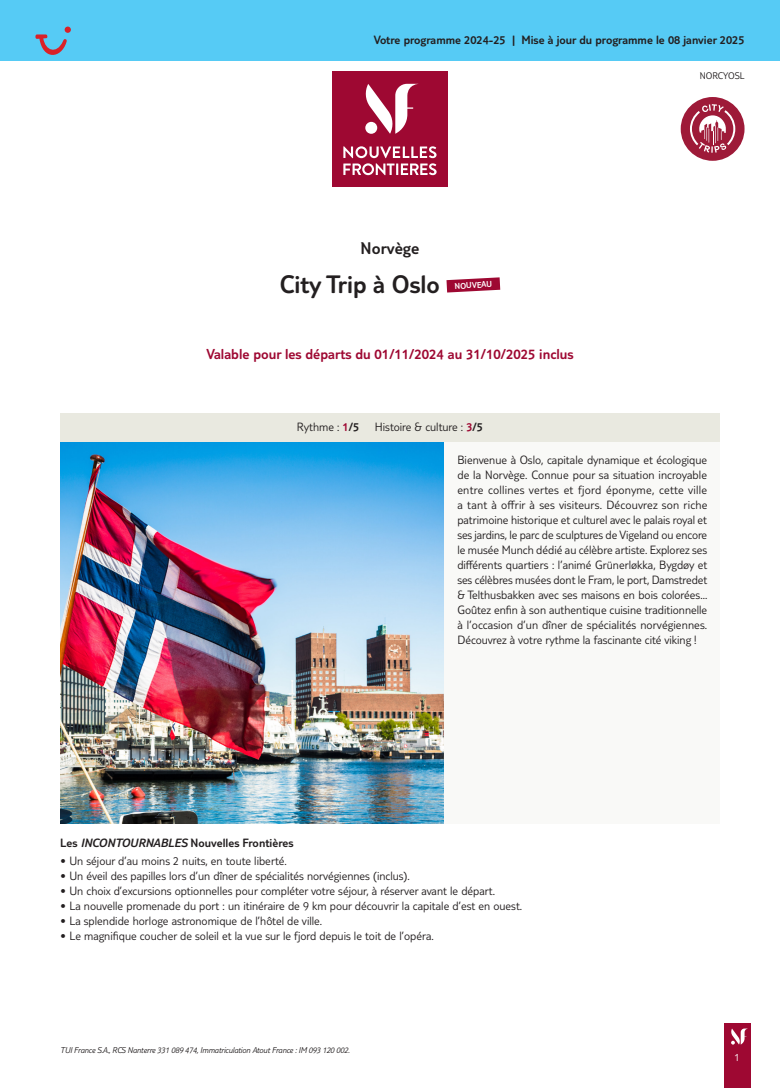
<style>
.page{position:relative;width:780px;height:1088px;background:#fff}
.page>*{position:absolute;margin:0;border:0;box-sizing:border-box;transform-origin:0 0}
.t1{font:300 26.25px "TUI Type";color:#231f20}
.t2{font:300 17.5px "TUI Type";color:#231f20}
.t3{font:300 15px "TUI Type";color:#9e0832}
.t4{font:300 12.5px/15px "TUI Type";color:#231f20;text-align:justify}
.t5{font:300 12.5px "TUI Type";color:#231f20}
.t6{font:300 11.25px "TUI Type";color:#fff}
.t7{font:300 10px "TUI Type";color:#231f20}
.t8{font:italic 300 8.75px "TUI Type";letter-spacing:-.02em;color:#231f20}
.t9{font:300 8.75px "TUI Type";color:#fff}
.s1{color:#9e0832}
.s2{font-style:inherit}
.s3{font-style:italic}
</style>
<div class="page">
<div style="left:724px;top:1023px;width:26px;height:65px;background:#9e0832"></div>
<svg style="left:731px;top:1028px;width:17px;height:16px"></svg>
<div style="left:60px;top:441px;width:659px;height:383px;background:#f9f9f7"></div>
<div style="left:0;top:0;width:780px;height:60px;background:#56cbf5"></div>
<div style="left:332px;top:72px;width:115px;height:115px;background:#9e0832"></div>
<svg style="left:343px;top:146px;width:93px;height:29px"></svg>
<svg style="left:365px;top:84px;width:52px;height:50px"></svg>
<svg style="left:446px;top:277px;width:54px;height:15px"></svg>
<img style="left:60px;top:441px;width:383px;height:383px">
<div style="left:60px;top:413px;width:659px;height:28px;background:#e9e9e0"></div>
<svg style="left:35px;top:27px;width:36px;height:28px"></svg>
<div style="left:680px;top:97px;width:64px;height:64px;background:#9e1a38;border-radius:50%"></div>
<svg style="left:690px;top:104px;width:45px;height:49px"></svg>
<p class="t5" style="left:374px;top:33px;width:372px">Votre programme 2024-25 | Mise à jour du programme le 08 janvier 2025</p>
<p class="t7" style="left:699px;top:70px;width:46px">NORCYOSL</p>
<h2 class="t2" style="left:360px;top:239px;width:60px">Norvège</h2>
<h1 class="t1" style="left:280px;top:269px;width:162px">City Trip à Oslo</h1>
<p class="t9" style="left:454px;top:281px;width:39px;rotate:-3deg">NOUVEAU</p>
<p class="t3" style="left:206px;top:346px;width:368px">Valable pour les départs du 01/11/2024 au 31/10/2025 inclus</p>
<p class="t4" style="left:297px;top:419px;width:64px">Rythme : <span class="s1">1</span><span class="s2">/5</span></p>
<p class="t4" style="left:375px;top:419px;width:110px">Histoire &amp; culture : <span class="s1">3</span><span class="s2">/5</span></p>
<p class="t4" style="left:457px;top:452px;width:251px">Bienvenue à Oslo, capitale dynamique et écologique de la Norvège. Connue pour sa situation incroyable entre collines vertes et fjord éponyme, cette ville a tant à offrir à ses visiteurs. Découvrez son riche patrimoine historique et culturel avec le palais royal et ses jardins, le parc de sculptures de Vigeland ou encore le musée Munch dédié au célèbre artiste. Explorez ses différents quartiers : l’animé Grünerløkka, Bygdøy et ses célèbres musées dont le Fram, le port, Damstredet &amp; Telthusbakken avec ses maisons en bois colorées...<br>Goûtez enfin à son authentique cuisine traditionnelle à l’occasion d’un dîner de spécialités norvégiennes.<br>Découvrez à votre rythme la fascinante cité viking !</p>
<p class="t5" style="left:60px;top:835px;width:235px">Les <span class="s3">INCONTOURNABLES</span> Nouvelles Frontières</p>
<p class="t4" style="left:60px;top:853px;width:228px">• Un séjour d’au moins 2 nuits, en toute liberté.</p>
<p class="t4" style="left:60px;top:868px;width:351px">• Un éveil des papilles lors d’un dîner de spécialités norvégiennes (inclus).</p>
<p class="t4" style="left:60px;top:883px;width:436px">• Un choix d’excursions optionnelles pour compléter votre séjour, à réserver avant le départ.</p>
<p class="t4" style="left:60px;top:898px;width:463px">• La nouvelle promenade du port : un itinéraire de 9 km pour découvrir la capitale d’est en ouest.</p>
<p class="t4" style="left:60px;top:913px;width:263px">• La splendide horloge astronomique de l’hôtel de ville.</p>
<p class="t4" style="left:60px;top:928px;width:375px">• Le magnifique coucher de soleil et la vue sur le fjord depuis le toit de l’opéra.</p>
<p class="t8" style="left:60px;top:1045px;width:291px">TUI France S.A., RCS Nanterre 331 089 474, Immatriculation Atout France : IM 093 120 002.</p>
<p class="t6" style="left:734px;top:1050px;width:7px">1</p>
</div>
